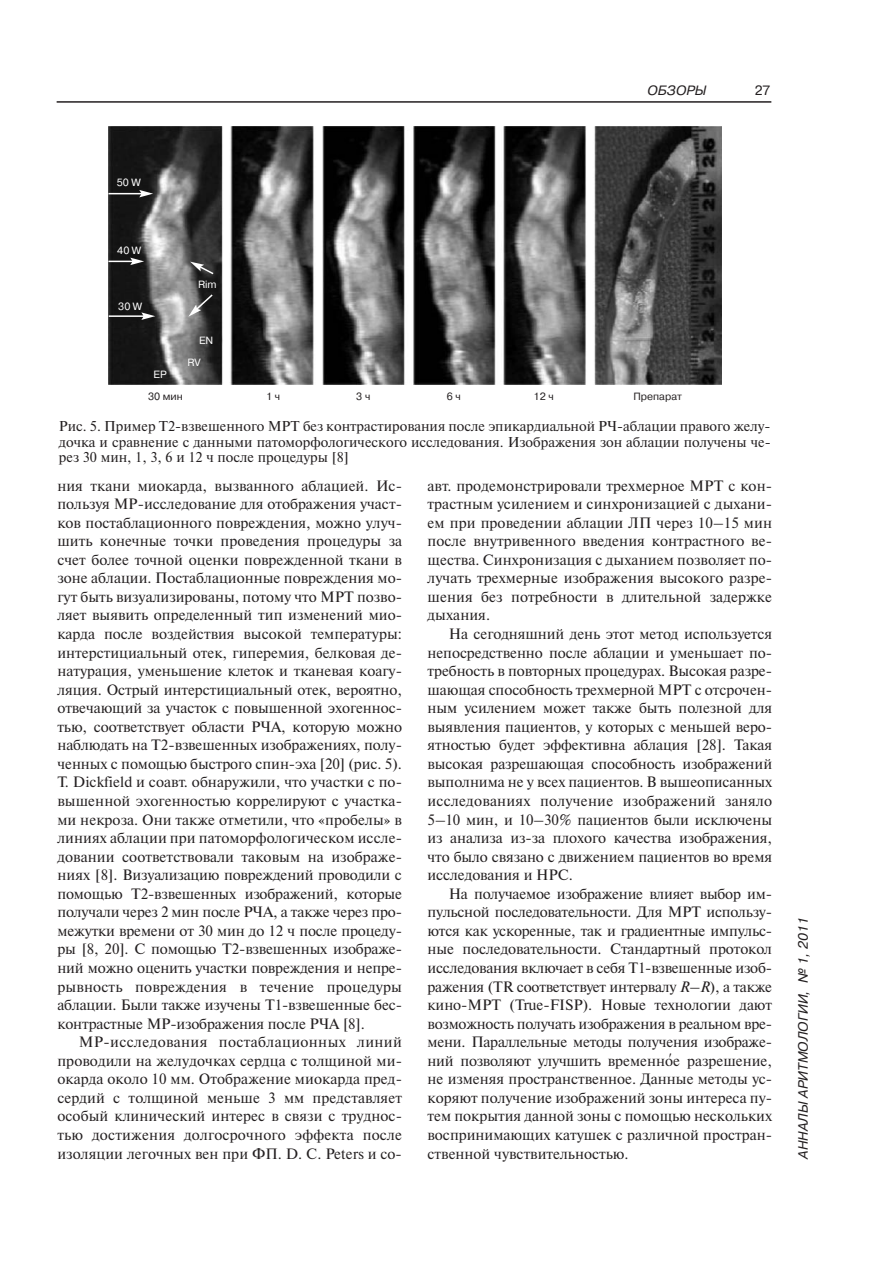
<style>
.page{position:relative;width:893px;height:1263px;background:#fff}
.page>*{position:absolute;margin:0;border:0;box-sizing:border-box;transform-origin:0 0}
.t1{font:15px/18.6px "Newton C";color:#231f20;text-align:justify}
.t2{font:14.25px/15.8px "Newton C";color:#231f20;text-align:justify}
.t3{font:italic 13.5px "Pragmatica C";color:#231f20}
.t4{font:13.5px "Pragmatica C";color:#231f20}
.t5{font:10.5px "Pragmatica C";color:#231f20}
.t6{font:10.5px/22px "Pragmatica C";color:#fff}
.s1{font-style:italic}
</style>
<div class="page">
<hr style="left:57px;top:101px;width:714px;height:2px;background:#231f20">
<img style="left:108px;top:126px;width:613px;height:258px">
<hr style="left:108px;top:193px;width:34px;height:1px;background:#fff">
<svg style="left:139px;top:190px;width:14px;height:7px"></svg>
<svg style="left:108px;top:258px;width:36px;height:7px"></svg>
<hr style="left:109px;top:315px;width:35px;height:2px;background:#fff">
<svg style="left:141px;top:312px;width:14px;height:8px"></svg>
<svg style="left:190px;top:262px;width:25px;height:14px"></svg>
<svg style="left:188px;top:293px;width:26px;height:24px"></svg>
<p class="t3" style="left:647px;top:85px;width:60px">ОБЗОРЫ</p>
<p class="t4" style="left:754px;top:85px;width:17px">27</p>
<p class="t6" style="left:117px;top:173px;width:25px">50 W</p>
<p class="t6" style="left:117px;top:240px;width:25px">40 W</p>
<p class="t6" style="left:118px;top:296px;width:25px">30 W</p>
<p class="t6" style="left:198px;top:274px;width:20px">Rim</p>
<p class="t6" style="left:187px;top:330px;width:27px;text-indent:12px">EN<br>RV</p>
<p class="t6" style="left:154px;top:365px;width:15px">EP</p>
<p class="t5" style="left:148px;top:393px;width:36px">30 мин</p>
<p class="t5" style="left:266px;top:393px;width:16px">1 ч</p>
<p class="t5" style="left:356px;top:393px;width:16px">3 ч</p>
<p class="t5" style="left:447px;top:393px;width:16px">6 ч</p>
<p class="t5" style="left:533px;top:393px;width:22px">12 ч</p>
<p class="t5" style="left:633px;top:393px;width:50px">Препарат</p>
<p class="t2" style="left:59px;top:420px;width:713px">Рис. 5. Пример T2-взвешенного МРТ без контрастирования после эпикардиальной РЧ-аблации правого желу&shy;дочка и сравнение с данными патоморфологического исследования. Изображения зон аблации получены че&shy;рез 30 мин, 1, 3, 6 и 12 ч после процедуры [8]</p>
<p class="t1" style="left:57px;top:478px;width:346px">ния ткани миокарда, вызванного аблацией. Ис&shy;пользуя МР-исследование для отображения участ&shy;ков постаблационного повреждения, можно улуч&shy;шить конечные точки проведения процедуры за счет более точной оценки поврежденной ткани в зоне аблации. Постаблационные повреждения мо&shy;гут быть визуализированы, потому что МРТ позво&shy;ляет выявить определенный тип изменений мио&shy;карда после воздействия высокой температуры: интерстициальный отек, гиперемия, белковая де&shy;натурация, уменьшение клеток и тканевая коагу&shy;ляция. Острый интерстициальный отек, вероятно, отвечающий за участок с повышенной эхогеннос&shy;тью, соответствует области РЧА, которую можно наблюдать на T2-взвешенных изображениях, полу&shy;ченных с помощью быстрого спин-эха [20] (рис. 5).<br>Т. Dickfield и соавт. обнаружили, что участки с по&shy;вышенной эхогенностью коррелируют с участка&shy;ми некроза. Они также отметили, что «пробелы» в линиях аблации при патоморфологическом иссле&shy;довании соответствовали таковым на изображе&shy;ниях [8]. Визуализацию повреждений проводили с помощью T2-взвешенных изображений, которые получали через 2 мин после РЧА, а также через про&shy;межутки времени от 30 мин до 12 ч после процеду&shy;ры [8, 20]. С помощью T2-взвешенных изображе&shy;ний можно оценить участки повреждения и непре&shy;рывность повреждения в течение процедуры аблации. Были также изучены T1-взвешенные бес&shy;контрастные МР-изображения после РЧА [8].</p>
<p class="t1" style="left:57px;top:1034px;width:346px;text-indent:21px">МР-исследования постаблационных линий проводили на желудочках сердца с толщиной ми&shy;окарда около 10 мм. Отображение миокарда пред&shy;сердий с толщиной меньше 3 мм представляет особый клинический интерес в связи с труднос&shy;тью достижения долгосрочного эффекта после изоляции легочных вен при ФП. D. C. Peters и со-</p>
<p class="t1" style="left:427px;top:478px;width:346px">авт. продемонстрировали трехмерное МРТ с кон&shy;трастным усилением и синхронизацией с дыхани&shy;ем при проведении аблации ЛП через 10–15 мин после внутривенного введения контрастного ве&shy;щества. Синхронизация с дыханием позволяет по&shy;лучать трехмерные изображения высокого разре&shy;шения без потребности в длительной задержке дыхания.</p>
<p class="t1" style="left:427px;top:626px;width:346px;text-indent:21px">На сегодняшний день этот метод используется непосредственно после аблации и уменьшает по&shy;требность в повторных процедурах. Высокая разре&shy;шающая способность трехмерной МРТ с отсрочен&shy;ным усилением может также быть полезной для выявления пациентов, у которых с меньшей веро&shy;ятностью будет эффективна аблация [28]. Такая высокая разрешающая способность изображений выполнима не у всех пациентов. В вышеописанных исследованиях получение изображений заняло 5–10 мин, и 10–30% пациентов были исключены из анализа из-за плохого качества изображения, что было связано с движением пациентов во время исследования и НРС.</p>
<p class="t1" style="left:427px;top:886px;width:346px;text-indent:21px">На получаемое изображение влияет выбор им&shy;пульсной последовательности. Для МРТ использу&shy;ются как ускоренные, так и градиентные импульс&shy;ные последовательности. Стандартный протокол исследования включает в себя Т1-взвешенные изоб&shy;ражения (TR соответствует интервалу <span class="s1">R–R</span>), а также кино-МРТ (True-FISP). Новые технологии дают возможность получать изображения в реальном вре&shy;мени. Параллельные методы получения изображе&shy;ний позволяют улучшить временное разрешение, не изменяя пространственное. Данные методы ус&shy;коряют получение изображений зоны интереса пу&shy;тем покрытия данной зоны с помощью нескольких воспринимающих катушек с различной простран&shy;ственной чувствительностью.</p>
<p class="t3" style="left:798px;top:1159px;width:243px;rotate:-90deg">АННАЛЫ АРИТМОЛОГИИ, № 1, 2011</p>
</div>
